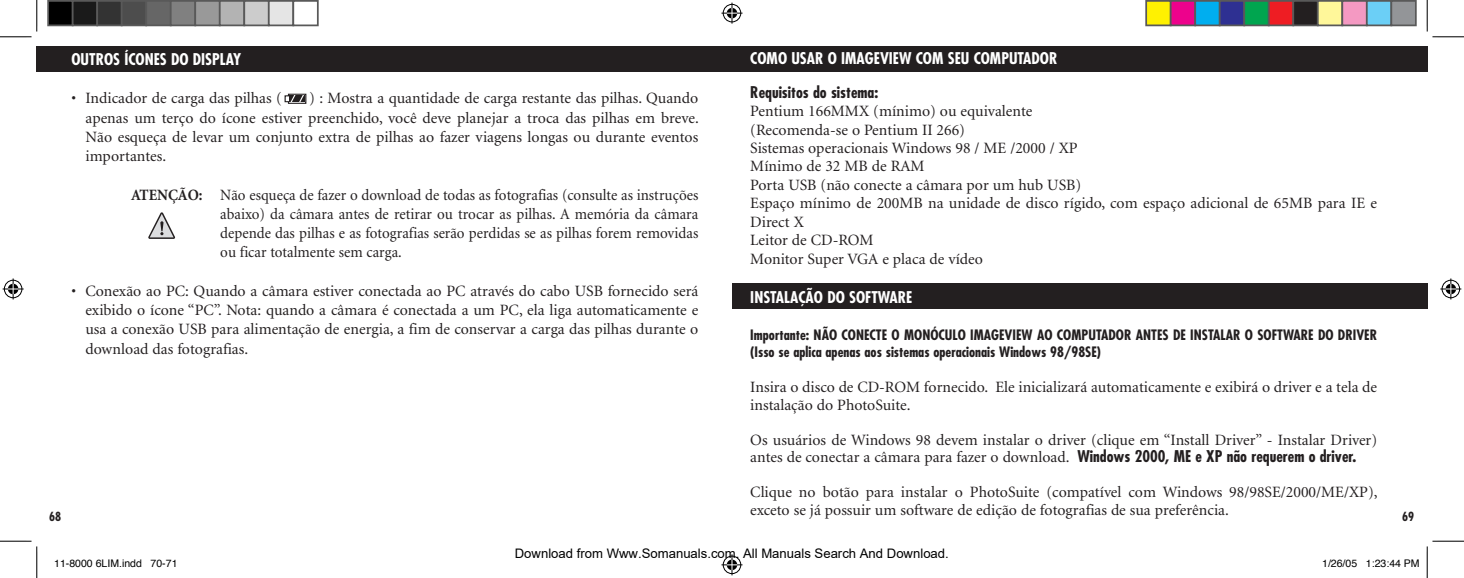
<style>
.page{position:relative;width:1464px;height:578px;background:#fff}
.page>*{position:absolute;margin:0;border:0;box-sizing:border-box;transform-origin:0 0}
.t1{font:15.75px/18.6px "Minion";color:#231f20}
.t2{font:15.75px/19.2px "Minion";color:#231f20;text-align:justify;scale:.95 1}
.t3{font:700 condensed 15.75px "Futura";color:#fff}
.t4{font:700 condensed 15.75px "Futura";color:#231f20}
.t5{font:700 condensed 14px/17.5px "Futura";color:#231f20}
.t6{font:13.12px "Arial";color:#000}
.t7{font:700 condensed 12.25px "Futura";color:#231f20}
.t8{font:10.5px "Helvetica";color:#000}
.s1{font-family:"Futura";font-weight:700;font-stretch:condensed}
.s2{font-weight:700}
</style>
<div class="page">
<div style="left:732px;top:284px;width:694px;height:25px;background:#231f20"></div>
<div style="left:37px;top:46px;width:1389px;height:26px;background:#231f20"></div>
<svg style="left:148px;top:212px;width:27px;height:27px"></svg>
<svg style="left:284px;top:94px;width:22px;height:10px"></svg>
<hr style="left:0;top:36px;width:32px;height:1px;background:#000">
<hr style="left:1432px;top:36px;width:31px;height:1px;background:#000">
<hr style="left:0;top:540px;width:32px;height:1px;background:#000">
<hr style="left:1432px;top:540px;width:31px;height:1px;background:#000">
<hr style="left:36px;top:0;width:1px;height:32px;background:#000">
<hr style="left:36px;top:546px;width:1px;height:32px;background:#000">
<hr style="left:1426px;top:0;width:1px;height:32px;background:#000">
<hr style="left:1426px;top:546px;width:1px;height:32px;background:#000">
<svg style="left:721px;top:3px;width:21px;height:21px"></svg>
<svg style="left:721px;top:554px;width:21px;height:21px"></svg>
<svg style="left:3px;top:278px;width:21px;height:21px"></svg>
<svg style="left:1440px;top:278px;width:20px;height:21px"></svg>
<div style="left:48px;top:1px;width:25px;height:24px;background:#000"></div>
<div style="left:47px;top:0;width:27px;height:26px;border:2px solid #595959"></div>
<div style="left:73px;top:1px;width:24px;height:24px;background:#1a1a1a"></div>
<div style="left:72px;top:0;width:26px;height:26px;border:2px solid #595959"></div>
<div style="left:97px;top:1px;width:25px;height:24px;background:#333"></div>
<div style="left:96px;top:0;width:26px;height:26px;border:2px solid #595959"></div>
<div style="left:122px;top:1px;width:24px;height:24px;background:#4d4d4d"></div>
<div style="left:121px;top:0;width:26px;height:26px;border:2px solid #595959"></div>
<div style="left:146px;top:1px;width:25px;height:24px;background:#666"></div>
<div style="left:145px;top:0;width:27px;height:26px;border:2px solid #595959"></div>
<div style="left:171px;top:1px;width:24px;height:24px;background:#808080"></div>
<div style="left:170px;top:0;width:26px;height:26px;border:2px solid #595959"></div>
<div style="left:195px;top:1px;width:25px;height:24px;background:#999"></div>
<div style="left:194px;top:0;width:26px;height:26px;border:2px solid #595959"></div>
<div style="left:220px;top:1px;width:24px;height:24px;background:#b3b3b3"></div>
<div style="left:219px;top:0;width:26px;height:26px;border:2px solid #595959"></div>
<div style="left:244px;top:1px;width:25px;height:24px;background:#ccc"></div>
<div style="left:243px;top:0;width:27px;height:26px;border:2px solid #595959"></div>
<div style="left:269px;top:1px;width:24px;height:24px;background:#e5e5e5"></div>
<div style="left:268px;top:0;width:26px;height:26px;border:2px solid #595959"></div>
<div style="left:292px;top:0;width:26px;height:26px;border:2px solid #595959"></div>
<div style="left:1145px;top:1px;width:25px;height:24px;background:#fff101"></div>
<div style="left:1145px;top:0;width:26px;height:26px;border:2px solid #595959"></div>
<div style="left:1170px;top:1px;width:24px;height:24px;background:#ed028c"></div>
<div style="left:1169px;top:0;width:26px;height:26px;border:2px solid #595959"></div>
<div style="left:1194px;top:1px;width:25px;height:24px;background:#00aeef"></div>
<div style="left:1194px;top:0;width:26px;height:26px;border:2px solid #595959"></div>
<div style="left:1219px;top:1px;width:24px;height:24px;background:#2e3092"></div>
<div style="left:1218px;top:0;width:26px;height:26px;border:2px solid #595959"></div>
<div style="left:1243px;top:1px;width:25px;height:24px;background:#00a54f"></div>
<div style="left:1243px;top:0;width:26px;height:26px;border:2px solid #595959"></div>
<div style="left:1268px;top:1px;width:24px;height:24px;background:#ee1d23"></div>
<div style="left:1267px;top:0;width:26px;height:26px;border:2px solid #595959"></div>
<div style="left:1292px;top:1px;width:25px;height:24px;background:#231f20"></div>
<div style="left:1292px;top:0;width:26px;height:26px;border:2px solid #595959"></div>
<div style="left:1317px;top:1px;width:24px;height:24px;background:#fff79a"></div>
<div style="left:1316px;top:0;width:26px;height:26px;border:2px solid #595959"></div>
<div style="left:1341px;top:1px;width:25px;height:24px;background:#f499c2"></div>
<div style="left:1341px;top:0;width:26px;height:26px;border:2px solid #595959"></div>
<div style="left:1366px;top:1px;width:24px;height:24px;background:#6bcff6"></div>
<div style="left:1365px;top:0;width:26px;height:26px;border:2px solid #595959"></div>
<div style="left:1390px;top:1px;width:25px;height:24px;background:#939598"></div>
<div style="left:1390px;top:0;width:26px;height:26px;border:2px solid #595959"></div>
<p class="t3" style="left:71px;top:49px;width:171px">OUTROS ÍCONES DO DISPLAY</p>
<p class="t1" style="left:71px;top:89px;width:212px">• Indicador de carga das pilhas (</p>
<p class="t3" style="left:750px;top:48px;width:308px">COMO USAR O IMAGEVIEW COM SEU COMPUTADOR</p>
<p class="t4" style="left:750px;top:82px;width:129px">Requisitos do sistema:</p>
<p class="t1" style="left:750px;top:102px;width:628px">Pentium 166MMX (mínimo) ou equivalente<br>(Recomenda-se o Pentium II 266)<br>Sistemas operacionais Windows 98 / ME /2000 / XP<br>Mínimo de 32 MB de RAM<br>Porta USB (não conecte a câmara por um hub USB)<br>Espaço mínimo de 200MB na unidade de disco rígido, com espaço adicional de 65MB para IE e Direct X<br>Leitor de CD-ROM<br>Monitor Super VGA e placa de vídeo</p>
<p class="t3" style="left:750px;top:287px;width:164px">INSTALAÇÃO DO SOFTWARE</p>
<p class="t5" style="left:750px;top:325px;width:628px">Importante: NÃO CONECTE O MONÓCULO IMAGEVIEW AO COMPUTADOR ANTES DE INSTALAR O SOFTWARE DO DRIVER (Isso se aplica apenas aos sistemas operacionais Windows 98/98SE)</p>
<p class="t1" style="left:750px;top:379px;width:628px;line-height:17.5px">Insira o disco de CD-ROM fornecido. Ele inicializará automaticamente e exibirá o driver e a tela de instalação do PhotoSuite.</p>
<p class="t1" style="left:750px;top:431px;width:628px;line-height:17.5px">Os usuários de Windows 98 devem instalar o driver (clique em “Install Driver” - Instalar Driver) antes de conectar a câmara para fazer o download. <span class="s1">Windows 2000, ME e XP não requerem o driver.</span></p>
<p class="t1" style="left:750px;top:484px;width:628px;line-height:17.5px">Clique no botão para instalar o PhotoSuite (compatível com Windows 98/98SE/2000/ME/XP), exceto se já possuir um software de edição de fotografias de sua preferência.</p>
<p class="t1" style="left:85px;top:89px;width:614px;line-height:19.2px;text-align:justify;text-indent:224px">) : Mostra a quantidade de carga restante das pilhas. Quando apenas um terço do ícone estiver preenchido, você deve planejar a troca das pilhas em breve.<br>Não esqueça de levar um conjunto extra de pilhas ao fazer viagens longas ou durante eventos importantes.</p>
<p class="t2" style="left:220px;top:185px;width:504px;text-indent:-89px"><span class="s2">ATENÇÃO:</span> Não esqueça de fazer o download de todas as fotografias (consulte as instruções abaixo) da câmara antes de retirar ou trocar as pilhas. A memória da câmara depende das pilhas e as fotografias serão perdidas se as pilhas forem removidas ou ficar totalmente sem carga.</p>
<p class="t1" style="left:85px;top:282px;width:614px;line-height:19.2px;text-align:justify;text-indent:-14px">• Conexão ao PC: Quando a câmara estiver conectada ao PC através do cabo USB fornecido será exibido o ícone “PC”. Nota: quando a câmara é conectada a um PC, ela liga automaticamente e usa a conexão USB para alimentação de energia, a fim de conservar a carga das pilhas durante o download das fotografias.</p>
<p class="t7" style="left:49px;top:509px;width:14px">68</p>
<p class="t7" style="left:1401px;top:509px;width:14px">69</p>
<p class="t6" style="left:515px;top:545px;width:435px">Download from Www.Somanuals.com. All Manuals Search And Download.</p>
<p class="t8" style="left:54px;top:556px;width:125px">11-8000 6LIM.indd 70-71</p>
<p class="t8" style="left:1321px;top:556px;width:99px">1/26/05 1:23:44 PM</p>
</div>
